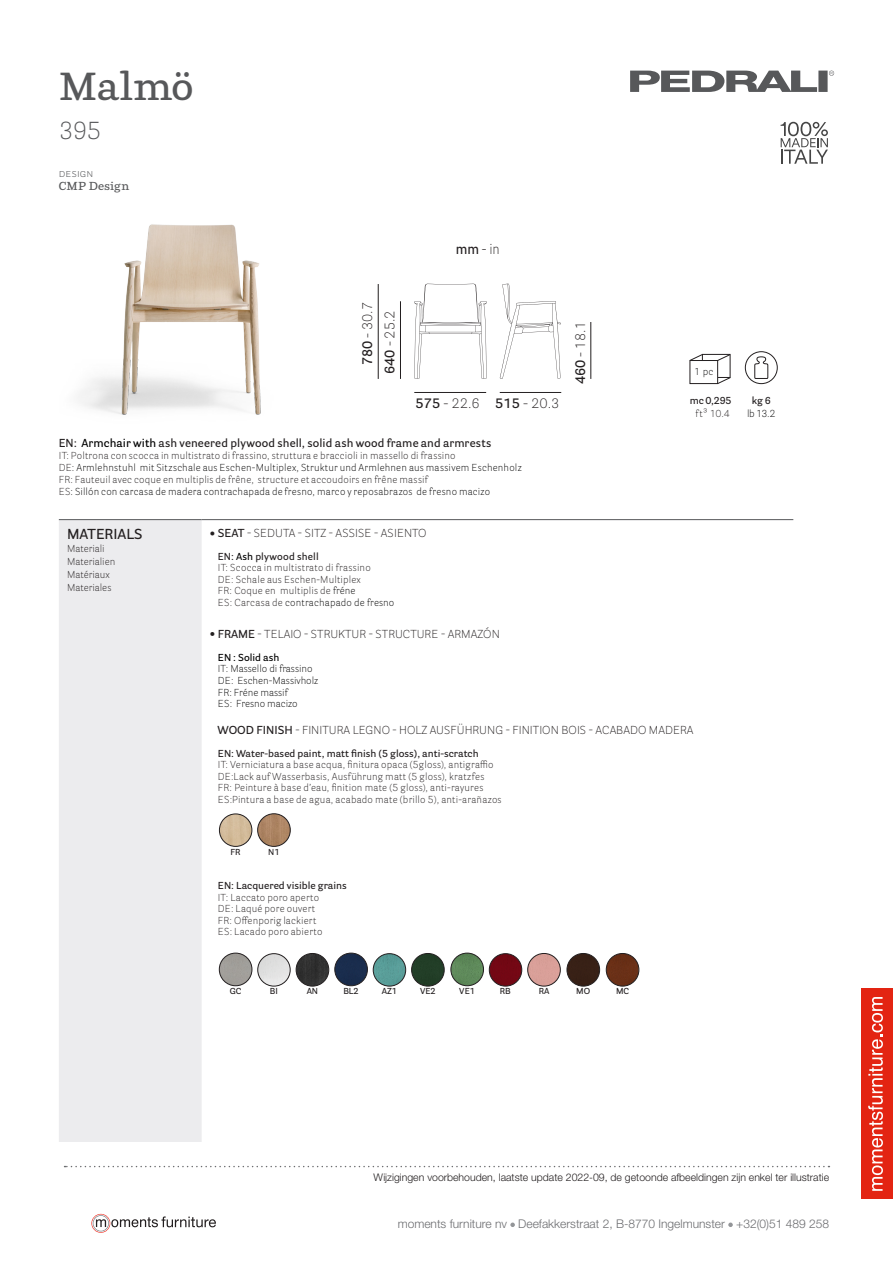
<style>
.page{position:relative;width:893px;height:1263px;background:#fff}
.page>*{position:absolute;margin:0;border:0;box-sizing:border-box;transform-origin:0 0}
.t1{font:600 38.85px "Parry Pro";letter-spacing:-.01em;color:#57585a}
.t2{font:300 24.45px "Parry Grotesque Pro";color:#57585a}
.t3{font:600 14.4px "Parry Grotesque Pro";color:#231f20}
.t4{font:300 14.4px "Parry Grotesque Pro";color:#231f20;scale:.9 1}
.t5{font:300 13.8px "Parry Grotesque Pro";color:#231f20}
.t6{font:300 13.5px "Parry Grotesque Pro";color:#231f20}
.t7{font:300 12px "Helvetica Neue LT Std";color:#6c6d70}
.t8{font:300 11.55px "Parry Grotesque Pro";color:#231f20}
.t9{font:600 11.55px "Parry Grotesque Pro";letter-spacing:.01em;color:#231f20}
.t10{font:600 11.55px/12.6px "Parry Pro";letter-spacing:.01em;color:#57585a}
.t11{font:300 10.5px "Helvetica Neue LT Std";color:#231f20}
.t12{font:300 10.05px/11.6px "Parry Grotesque Pro";letter-spacing:.02em;color:#231f20}
.t13{font:300 10.05px/11.6px "Parry Grotesque Pro";letter-spacing:.015em;color:#000}
.t14{font:300 10.05px/12.9px "Parry Grotesque Pro";color:#231f20}
.t15{font:600 10.05px/12.8px "Parry Grotesque Pro";color:#231f20;text-align:center}
.t16{font:600 8.7px "Parry Grotesque Pro";color:#231f20}
.s1{font-family:"Parry Grotesque Pro";font-weight:300}
.s2{font-weight:600}
.s3{color:#000}
.s4{color:#231f20}
.s5{font-weight:300}
.s6{font-weight:600;color:#000}
.s7{font-weight:600;color:#231f20}
</style>
<div class="page">
<div style="left:59px;top:520px;width:143px;height:622px;background:#ececee"></div>
<hr style="left:59px;top:519px;width:143px;height:1px;background:#57585a">
<hr style="left:202px;top:519px;width:591px;height:1px;background:#57585a">
<svg style="left:690px;top:354px;width:40px;height:30px"></svg>
<div style="left:745px;top:352px;width:32px;height:32px;border:1px solid #231f20;border-radius:50%"></div>
<svg style="left:754px;top:357px;width:14px;height:22px"></svg>
<div style="left:818px;top:71px;width:10px;height:21px;background:#57585a"></div>
<svg style="left:630px;top:71px;width:187px;height:21px"></svg>
<svg style="left:829px;top:71px;width:5px;height:5px"></svg>
<svg style="left:781px;top:122px;width:47px;height:42px"></svg>
<img style="left:219px;top:953px;width:33px;height:33px;border-radius:16px">
<div style="left:219px;top:953px;width:33px;height:33px;border:1px solid #231f20;border-radius:50%"></div>
<img style="left:258px;top:954px;width:32px;height:32px;border-radius:16px">
<div style="left:258px;top:953px;width:32px;height:33px;border:1px solid #231f20;border-radius:50%"></div>
<img style="left:296px;top:953px;width:33px;height:33px">
<div style="left:296px;top:953px;width:33px;height:33px;border:1px solid #231f20;border-radius:50%"></div>
<img style="left:335px;top:953px;width:32px;height:33px;border-radius:16px">
<div style="left:335px;top:953px;width:32px;height:33px;border:1px solid #231f20;border-radius:50%"></div>
<img style="left:373px;top:954px;width:33px;height:32px;border-radius:16px">
<div style="left:373px;top:953px;width:33px;height:33px;border:1px solid #231f20;border-radius:50%"></div>
<img style="left:412px;top:953px;width:32px;height:33px">
<div style="left:411px;top:953px;width:33px;height:33px;border:1px solid #231f20;border-radius:50%"></div>
<img style="left:451px;top:953px;width:32px;height:33px;border-radius:16px">
<div style="left:451px;top:953px;width:33px;height:33px;border:1px solid #231f20;border-radius:50%"></div>
<img style="left:489px;top:954px;width:33px;height:32px;border-radius:16px">
<div style="left:489px;top:953px;width:33px;height:33px;border:1px solid #231f20;border-radius:50%"></div>
<img style="left:528px;top:953px;width:32px;height:33px">
<div style="left:528px;top:953px;width:32px;height:33px;border:1px solid #231f20;border-radius:50%"></div>
<img style="left:567px;top:953px;width:32px;height:33px">
<div style="left:567px;top:953px;width:33px;height:33px;border:1px solid #231f20;border-radius:50%"></div>
<img style="left:606px;top:953px;width:33px;height:33px">
<div style="left:606px;top:953px;width:33px;height:33px;border:1px solid #231f20;border-radius:50%"></div>
<img style="left:78px;top:224px;width:183px;height:191px">
<hr style="left:400px;top:301px;width:1px;height:78px;background:#231f20">
<hr style="left:378px;top:284px;width:1px;height:95px;background:#231f20">
<hr style="left:414px;top:392px;width:72px;height:1px;background:#231f20">
<hr style="left:500px;top:392px;width:61px;height:1px;background:#231f20">
<hr style="left:591px;top:322px;width:1px;height:57px;background:#231f20">
<svg style="left:500px;top:284px;width:61px;height:95px"></svg>
<svg style="left:414px;top:284px;width:73px;height:95px"></svg>
<img style="left:219px;top:814px;width:33px;height:32px;border-radius:16px">
<div style="left:219px;top:814px;width:33px;height:32px;border:1px solid #231f20;border-radius:50%"></div>
<img style="left:258px;top:814px;width:32px;height:32px;border-radius:16px">
<div style="left:258px;top:814px;width:32px;height:32px;border:1px solid #231f20;border-radius:50%"></div>
<svg style="left:510px;top:1222px;width:5px;height:5px"></svg>
<svg style="left:728px;top:1222px;width:5px;height:5px"></svg>
<svg style="left:65px;top:1166px;width:764px;height:1px"></svg>
<svg style="left:91px;top:1214px;width:125px;height:19px"></svg>
<div style="left:861px;top:989px;width:32px;height:210px;background:#e32412"></div>
<svg style="left:868px;top:997px;width:15px;height:194px"></svg>
<p class="t1" style="left:59px;top:59px;width:136px">Malmö</p>
<p class="t2" style="left:59px;top:113px;width:44px">395</p>
<p class="t10" style="left:59px;top:167px;width:72px"><span class="s1">design<br></span>CMP Design</p>
<p class="t4" style="left:456px;top:239px;width:50px"><span class="s2">mm</span> - in</p>
<p class="t5" style="left:358px;top:365px;width:65px;rotate:-90deg"><span class="s2">780</span> - 30.7</p>
<p class="t5" style="left:380px;top:374px;width:65px;rotate:-90deg"><span class="s2">640</span> - 25.2</p>
<p class="t6" style="left:415px;top:393px;width:146px"><span class="s2">575</span> - 22.6 <span class="s2">515</span> - 20.3</p>
<p class="t9" style="left:59px;top:434px;width:434px">EN: <span class="s3">Armchair with</span> ash veneered plywood shell, solid ash wood frame and armrests</p>
<p class="t13" style="left:59px;top:449px;width:464px;line-height:12.1px"><span class="s4">IT: Poltrona con scocca in multistrato di frassino, struttura e braccioli in massello di frassino<br>DE</span>: Armlehnstuhl mit Sitzschale aus Eschen-Multiplex, Struktur und Armlehnen aus massivem Eschenholz <span class="s4">FR: Fauteuil avec coque en multiplis de frêne, structure et accoudoirs en frêne massif<br>ES</span>: Sillón con carcasa de madera contrachapada de fresno, marco y reposabrazos de fresno macizo</p>
<p class="t5" style="left:570px;top:384px;width:65px;rotate:-90deg"><span class="s2">460</span> - 18.1</p>
<p class="t13" style="left:694px;top:365px;width:20px">1 pc</p>
<p class="t15" style="left:690px;top:394px;width:43px">mc 0,295 <span class="s5">ft³ 10.4</span></p>
<p class="t3" style="left:67px;top:524px;width:77px">MATERIALS</p>
<p class="t14" style="left:67px;top:542px;width:50px">Materiali<br>Materialien<br>Matériaux<br>Materiales</p>
<p class="t8" style="left:210px;top:524px;width:218px"><span class="s2">• SEAT</span> - SEDUTA - SITZ - ASSISE - ASIENTO</p>
<p class="t12" style="left:218px;top:550px;width:178px"><span class="s2">EN:</span> <span class="s6">Ash</span> <span class="s2">plywood shell<br></span>IT: Scocca in multistrato di frassino<br>DE: Schale aus Eschen-Multiplex<br>FR: Coque en multiplis de <span class="s3">fréne<br></span>ES: Carcasa de <span class="s3">contrachapado de fresno</span></p>
<p class="t8" style="left:210px;top:626px;width:292px"><span class="s2">• FRAME</span> - TELAIO - STRUKTUR - STRUCTURE - ARMAZÓN</p>
<p class="t13" style="left:218px;top:651px;width:102px"><span class="s2">EN : Solid ash<br></span>IT: Massello di frassino<br>DE: Eschen-Massivholz<br>FR: Fréne massif<br>ES: Fresno macizo</p>
<p class="t8" style="left:217px;top:721px;width:478px"><span class="s2">WOOD FINISH</span> - FINITURA LEGNO - HOLZ AUSFÜHRUNG - FINITION BOIS - ACABADO MADERA</p>
<p class="t12" style="left:218px;top:747px;width:285px"><span class="s2">EN: Water-based paint, matt finish (5 gloss), anti-scratch<br></span>IT: Verniciatura a base acqua, finitura opaca (5gloss), antigraffio DE:Lack auf Wasserbasis, Ausführung matt (5 gloss), kratzfes<br>FR: Peinture à base d’eau, finition mate (5 gloss), anti-rayures ES:Pintura a base de agua, acabado mate (brillo 5), anti-arañazos</p>
<p class="t13" style="left:747px;top:394px;width:30px;line-height:12.8px;text-align:center"><span class="s7">kg 6 </span>lb 13.2</p>
<p class="t16" style="left:230px;top:845px;width:12px">FR</p>
<p class="t16" style="left:268px;top:845px;width:13px">N1</p>
<p class="t12" style="left:218px;top:880px;width:130px"><span class="s2">EN: Lacquered visible grains<br></span>IT: Laccato poro aperto<br>DE: Laqué pore ouvert<br>FR: Offenporig lackiert<br>ES: Lacado poro abierto</p>
<p class="t16" style="left:230px;top:985px;width:13px">GC</p>
<p class="t16" style="left:270px;top:985px;width:10px">BI</p>
<p class="t16" style="left:307px;top:985px;width:13px">AN</p>
<p class="t16" style="left:343px;top:985px;width:17px">BL2</p>
<p class="t16" style="left:382px;top:985px;width:17px">AZ1</p>
<p class="t16" style="left:420px;top:985px;width:17px">VE2</p>
<p class="t16" style="left:459px;top:985px;width:17px">VE1</p>
<p class="t16" style="left:500px;top:985px;width:12px">RB</p>
<p class="t16" style="left:539px;top:985px;width:12px">RA</p>
<p class="t16" style="left:576px;top:985px;width:15px">MO</p>
<p class="t16" style="left:616px;top:985px;width:15px">MC</p>
<p class="t11" style="left:374px;top:1170px;width:457px">Wijzigingen voorbehouden, laatste update 2022-09, de getoonde afbeeldingen zijn enkel ter illustratie</p>
<p class="t7" style="left:398px;top:1216px;width:433px">moments furniture nv Deefakkerstraat 2, B-8770 Ingelmunster +32(0)51 489 258</p>
</div>
